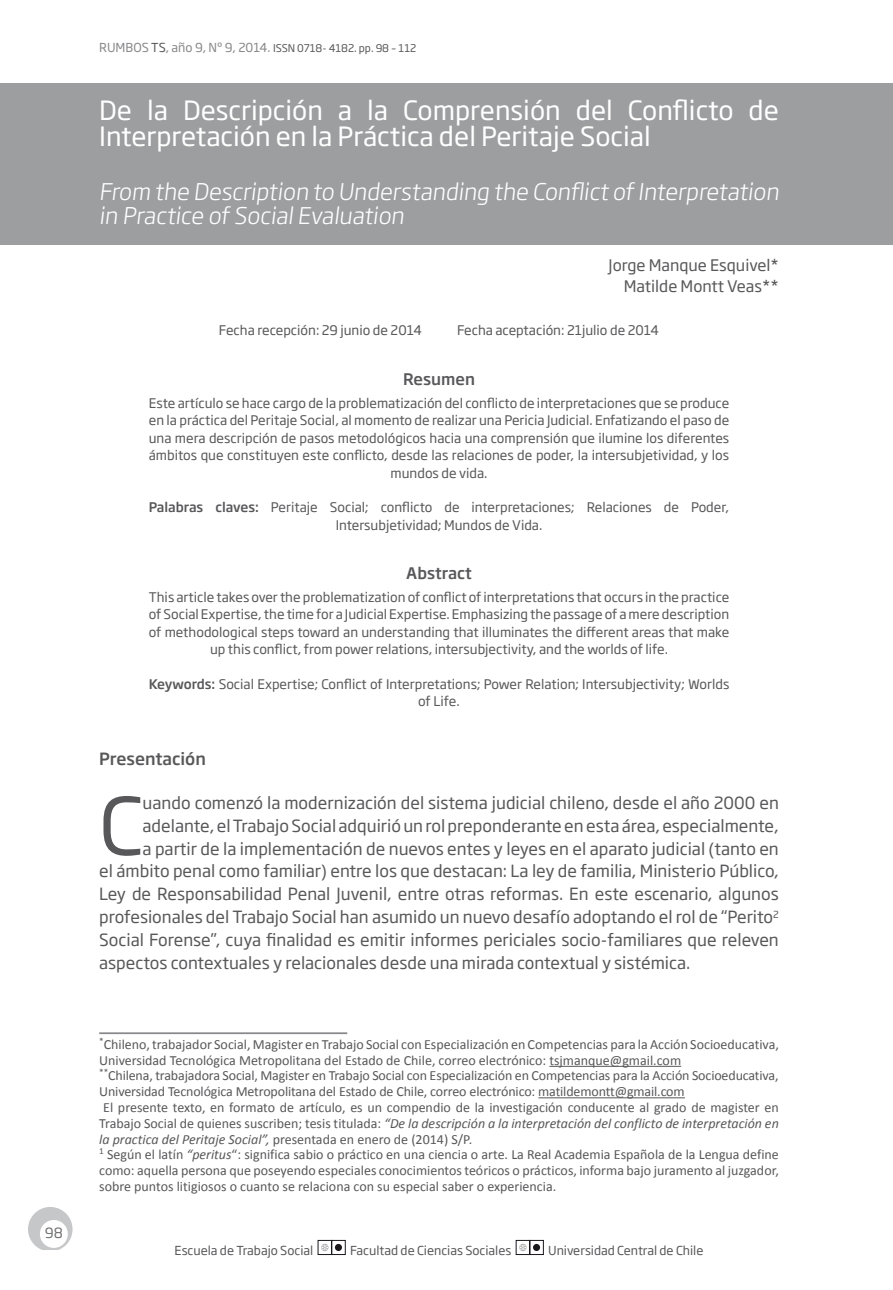
<style>
.page{position:relative;width:893px;height:1290px;background:#fff}
.page>*{position:absolute;margin:0;border:0;box-sizing:border-box;transform-origin:0 0}
.t1{font:77.88px "Soho Gothic Pro";color:#58585a}
.t2{font:26.25px/26.2px "Soho Gothic Pro";color:#fff}
.t3{font:300 22.75px/24.5px "Soho Gothic Pro";color:#fff}
.t4{font:16.62px "Soho Gothic Pro";color:#58585a}
.t5{font:500 16.62px "Soho Gothic Pro";color:#58585a}
.t6{font:15.75px/21px "Soho Gothic Pro";color:#58585a;text-align:right}
.t7{font:500 15.75px "Soho Gothic Pro";color:#58585a}
.t8{font:14px/15.8px "Calibri";color:#58585a}
.t9{font:14px "Soho Gothic Pro";color:#707172}
.t10{font:13.12px/17.5px "Soho Gothic Pro";color:#58585a;text-align:center}
.t11{font:12.25px "Soho Gothic Pro";color:#58585a}
.t12{font:10.5px "Soho Gothic Pro";color:#58585a}
.s1{font-size:12.25px;color:#87888a}
.s2{font-size:12.25px}
.s3{font-weight:500}
.s4{font-style:italic}
</style>
<div class="page">
<svg style="left:28px;top:1207px;width:45px;height:43px"></svg>
<svg style="left:318px;top:1240px;width:27px;height:14px"></svg>
<div style="left:335px;top:1244px;width:7px;height:7px;background:#1a171c;border-radius:50%"></div>
<svg style="left:516px;top:1240px;width:27px;height:14px"></svg>
<div style="left:533px;top:1244px;width:7px;height:7px;background:#1a171c;border-radius:50%"></div>
<div style="left:0;top:84px;width:893px;height:161px;background:#9c9e9f"></div>
<hr style="left:99px;top:1032px;width:248px;height:2px;background:#87888a">
<hr style="left:549px;top:1066px;width:132px;height:1px;background:#58585a">
<hr style="left:538px;top:1097px;width:147px;height:1px;background:#58585a">
<p class="t9" style="left:45px;top:1222px;width:19px">98</p>
<p class="t12" style="left:99px;top:40px;width:319px"><span class="s1">RUMBOS</span> <span class="s2">TS</span><span class="s1">, año 9, Nº 9, 2014.</span> ISSN 0718- 4182. pp. 98 – 112</p>
<h2 class="t2" style="left:99px;top:96px;width:681px">De la Descripción a la Comprensión del Conflicto de<br>Interpretación en la Práctica del Peritaje Social</h2>
<h3 class="t3" style="left:99px;top:178px;width:685px">From the Description to Understanding the Conflict of Interpretation in Practice of SocialEvaluation</h3>
<p class="t6" style="left:609px;top:254px;width:172px">Jorge Manque Esquivel*<br>Matilde Montt Veas**</p>
<p class="t10" style="left:219px;top:321px;width:205px">Fecha recepción: 29 junio de 2014</p>
<p class="t10" style="left:457px;top:321px;width:204px">Fecha aceptación: 21julio de 2014</p>
<p class="t7" style="left:403px;top:367px;width:73px">Resumen</p>
<p class="t10" style="left:149px;top:394px;width:582px">Este artículo se hace cargo de la problematización del conflicto de interpretaciones que se produce en la práctica del Peritaje Social, al momento de realizar una Pericia Judicial. Enfatizando el paso de una mera descripción de pasos metodológicos hacia una comprensión que ilumine los diferentes ámbitos que constituyen este conflicto, desde las relaciones de poder, la intersubjetividad, y los mundos de vida.</p>
<p class="t10" style="left:149px;top:498px;width:582px"><span class="s3">Palabras claves:</span> Peritaje Social; conflicto de interpretaciones; Relaciones de Poder,<br>Intersubjetividad; Mundos de Vida.</p>
<p class="t7" style="left:406px;top:561px;width:67px">Abstract</p>
<p class="t10" style="left:149px;top:588px;width:582px">This article takes over the problematization of conflict of interpretations that occurs in the practice of Social Expertise, the time for a Judicial Expertise. Emphasizing the passage of a mere description of methodological steps toward an understanding that illuminates the different areas that make up this conflict, from power relations, intersubjectivity, and the worlds of life.</p>
<p class="t10" style="left:149px;top:674px;width:582px"><span class="s3">Keywords:</span> Social Expertise; Conflict of Interpretations; Power Relation; Intersubjectivity; Worlds of Life.</p>
<p class="t5" style="left:99px;top:746px;width:108px">Presentación</p>
<h1 class="t1" style="left:99px;top:766px;width:45px">C</h1>
<p class="t4" style="left:143px;top:790px;width:638px">uando comenzó la modernización del sistema judicial chileno, desde el año 2000 en</p>
<p class="t4" style="left:143px;top:813px;width:638px">adelante, el Trabajo Social adquirió un rol preponderante en esta área, especialmente,</p>
<p class="t4" style="left:143px;top:836px;width:638px">a partir de la implementación de nuevos entes y leyes en el aparato judicial (tanto en</p>
<p class="t4" style="left:99px;top:858px;width:681px">el ámbito penal como familiar) entre los que destacan: La ley de familia, Ministerio Público,</p>
<p class="t4" style="left:99px;top:881px;width:681px">Ley de Responsabilidad Penal Juvenil, entre otras reformas. En este escenario, algunos</p>
<p class="t4" style="left:99px;top:904px;width:681px">profesionales del Trabajo Social han asumido un nuevo desafío adoptando el rol de “Perito<sup>2</sup></p>
<p class="t4" style="left:99px;top:927px;width:681px">Social Forense”, cuya finalidad es emitir informes periciales socio-familiares que releven</p>
<p class="t4" style="left:99px;top:949px;width:593px">aspectos contextuales y relacionales desde una mirada contextual y sistémica.</p>
<p class="t8" style="left:99px;top:1036px;width:681px"><sup>*</sup>Chileno, trabajador Social, Magister en Trabajo Social con Especialización en Competencias para la Acción Socioeducativa, Universidad Tecnológica Metropolitana del Estado de Chile, correo electrónico: tsjmanque@gmail.com<br><sup>**</sup>Chilena, trabajadora Social, Magister en Trabajo Social con Especialización en Competencias para la Acción Socioeducativa, Universidad Tecnológica Metropolitana del Estado de Chile, correo electrónico: matildemontt@gmail.com<br>El presente texto, en formato de artículo, es un compendio de la investigación conducente al grado de magister en Trabajo Social de quienes suscriben; tesis titulada: <span class="s4">“De la descripción a la interpretación del conflicto de interpretación en la practica del Peritaje Social”,</span> presentada en enero de (2014) S/P.<br><sup>1</sup> Según el latín <span class="s4">“peritus</span>“: significa sabio o práctico en una ciencia o arte. La Real Academia Española de la Lengua define como: aquella persona que poseyendo especiales conocimientos teóricos o prácticos, informa bajo juramento al juzgador, sobre puntos litigiosos o cuanto se relaciona con su especial saber o experiencia.</p>
<p class="t11" style="left:175px;top:1240px;width:140px">Escuela de Trabajo Social</p>
<p class="t11" style="left:350px;top:1240px;width:163px">Facultad de Ciencias Sociales</p>
<p class="t11" style="left:548px;top:1240px;width:157px">Universidad Central de Chile</p>
</div>
